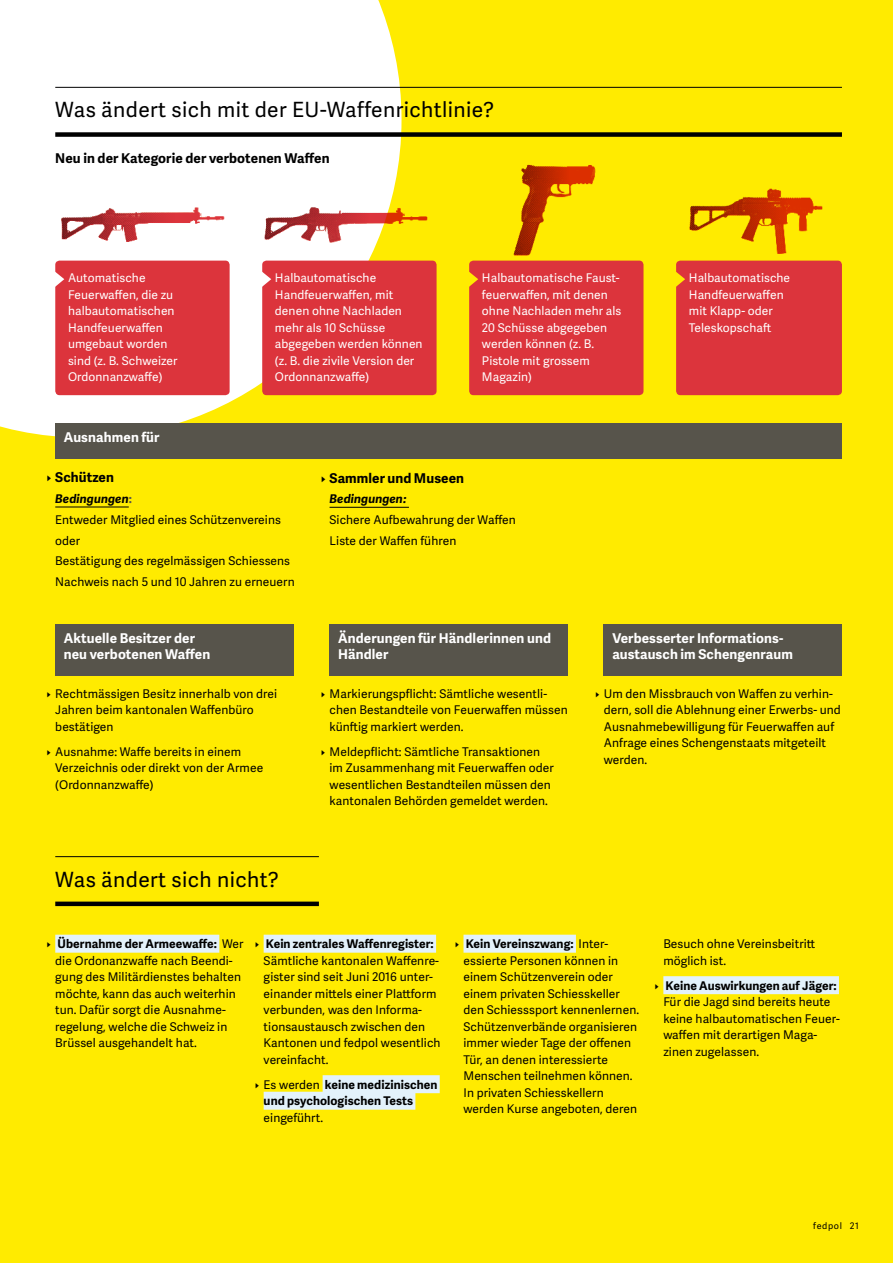
<style>
.page{position:relative;width:893px;height:1263px;background:#ffeb00}
.page>*{position:absolute;margin:0;border:0;box-sizing:border-box;transform-origin:0 0}
.t1{font:21px "Adelle Sans";letter-spacing:.02em;color:#000}
.t2{font:700 13.5px/16.5px "Adelle Sans";letter-spacing:.01em;color:#fff}
.t3{font:700 13.5px "Adelle Sans";letter-spacing:.005em;color:#000}
.t4{font:12px/16.5px "Adelle Sans";letter-spacing:.005em;color:#000}
.t5{font:12px/16.5px "Adelle Sans";letter-spacing:.005em;color:#fff}
.t6{font:700 12px/16.5px "Adelle Sans";letter-spacing:.005em;color:#000}
.t7{font:italic 700 12px "Adelle Sans";letter-spacing:.005em;color:#000}
.t8{font:9px "Adelle Sans";letter-spacing:.07em;color:#000}
.s1{font-weight:400}
.s2{font-weight:700;font-style:italic}
.s3{font-weight:700;color:#57544b}
.s4{font-weight:700}
</style>
<div class="page">
<svg style="left:0;top:0;width:401px;height:437px;background:#fefded"></svg>
<hr style="left:55px;top:87px;width:787px;height:1px;background:#000">
<div style="left:55px;top:132px;width:787px;height:5px;background:#000"></div>
<div style="left:264px;top:935px;width:172px;height:18px;background:#e3f2fb"></div>
<div style="left:323px;top:1075px;width:117px;height:18px;background:#e3f2fb"></div>
<div style="left:264px;top:1092px;width:151px;height:18px;background:#e3f2fb"></div>
<div style="left:463px;top:935px;width:113px;height:18px;background:#e3f2fb"></div>
<div style="left:663px;top:976px;width:176px;height:18px;background:#e3f2fb"></div>
<div style="left:55px;top:423px;width:787px;height:35px;background:#57544b"></div>
<div style="left:55px;top:935px;width:164px;height:18px;background:#e3f2fb"></div>
<hr style="left:55px;top:507px;width:74px;height:1px;background:#000">
<hr style="left:330px;top:507px;width:79px;height:1px;background:#000">
<div style="left:55px;top:624px;width:238px;height:52px;background:#57544b"></div>
<div style="left:330px;top:624px;width:238px;height:52px;background:#57544b"></div>
<div style="left:604px;top:624px;width:238px;height:52px;background:#57544b"></div>
<hr style="left:55px;top:856px;width:264px;height:1px;background:#000">
<div style="left:55px;top:901px;width:264px;height:5px;background:#000"></div>
<div style="left:55px;top:261px;width:175px;height:134px;background:#dc343c;border-radius:4px"></div>
<svg style="left:55px;top:271px;width:9px;height:16px"></svg>
<div style="left:262px;top:261px;width:175px;height:134px;background:#dc343c;border-radius:4px"></div>
<svg style="left:262px;top:271px;width:9px;height:16px"></svg>
<div style="left:469px;top:261px;width:174px;height:134px;background:#dc343c;border-radius:4px"></div>
<svg style="left:469px;top:271px;width:9px;height:16px"></svg>
<div style="left:676px;top:261px;width:166px;height:134px;background:#dc343c;border-radius:4px"></div>
<svg style="left:676px;top:271px;width:9px;height:16px"></svg>
<img style="left:689px;top:188px;width:134px;height:66px">
<img style="left:55px;top:202px;width:178px;height:61px">
<img style="left:262px;top:204px;width:166px;height:39px">
<img style="left:513px;top:164px;width:83px;height:92px">
<h1 class="t1" style="left:55px;top:95px;width:440px">Was ändert sich mit der EU-Waffenrichtlinie?</h1>
<p class="t3" style="left:55px;top:148px;width:276px">Neu in der Kategorie der verbotenen Waffen</p>
<p class="t5" style="left:68px;top:269px;width:111px">Automatische<br>Feuerwaffen, die zu halbautomatischen<br>Handfeuerwaffen umgebaut worden sind (z. B. Schweizer<br>Ordonnanzwaffe)</p>
<p class="t5" style="left:275px;top:269px;width:149px">Halbautomatische<br>Handfeuerwaffen, mit denen ohne Nachladen mehr als 10 Schüsse abgegeben werden können (z. B. die zivile Version der<br>Ordonnanzwaffe)</p>
<p class="t5" style="left:482px;top:269px;width:141px">Halbautomatische Faust&shy;feuerwaffen, mit denen ohne Nachladen mehr als<br>20 Schüsse abgegeben werden können (z. B.<br>Pistole mit grossem<br>Magazin)</p>
<p class="t5" style="left:689px;top:269px;width:103px">Halbautomatische<br>Handfeuerwaffen mit Klapp- oder<br>Teleskopschaft</p>
<p class="t2" style="left:64px;top:428px;width:97px">Ausnahmen für</p>
<p class="t3" style="left:47px;top:468px;width:69px"><span class="s1">ͨ</span> Schützen</p>
<p class="t4" style="left:55px;top:488px;width:241px;line-height:20.7px"><span class="s2">Bedingungen</span><span class="s3">:<br></span>Entweder Mitglied eines Schützenvereins oder<br>Bestätigung des regelmässigen Schiessens<br>Nachweis nach 5 und 10 Jahren zu erneuern</p>
<p class="t3" style="left:321px;top:468px;width:144px"><span class="s1">ͨ</span> Sammler und Museen</p>
<p class="t7" style="left:330px;top:491px;width:79px">Bedingungen:</p>
<p class="t4" style="left:330px;top:509px;width:188px;line-height:20.7px">Sichere Aufbewahrung der Waffen<br>Liste der Waffen führen</p>
<p class="t2" style="left:64px;top:629px;width:148px">Aktuelle Besitzer der neu verbotenen Waffen</p>
<p class="t2" style="left:338px;top:629px;width:214px">Änderungen für Händlerinnen und<br>Händler</p>
<p class="t2" style="left:612px;top:629px;width:182px">Verbesserter Informations&shy;austausch im Schengenraum</p>
<p class="t4" style="left:55px;top:685px;width:223px;text-indent:-9px">ͨ Rechtmässigen Besitz innerhalb von drei<br>Jahren beim kantonalen Waffenbüro bestätigen</p>
<p class="t4" style="left:55px;top:743px;width:209px;text-indent:-9px">ͨ Ausnahme: Waffe bereits in einem<br>Verzeichnis oder direkt von der Armee (Ordonnanzwaffe)</p>
<h1 class="t1" style="left:55px;top:864px;width:225px">Was ändert sich nicht?</h1>
<p class="t4" style="left:330px;top:685px;width:240px;text-indent:-9px">ͨ Markierungspflicht: Sämtliche wesentli&shy;chen Bestandteile von Feuerwaffen müssen künftig markiert werden.</p>
<p class="t4" style="left:330px;top:743px;width:226px;text-indent:-9px">ͨ Meldepflicht: Sämtliche Transaktionen im Zusammenhang mit Feuerwaffen oder wesentlichen Bestandteilen müssen den kantonalen Behörden gemeldet werden.</p>
<p class="t4" style="left:604px;top:685px;width:239px;text-indent:-9px">ͨ Um den Missbrauch von Waffen zu verhin&shy;dern, soll die Ablehnung einer Erwerbs- und Ausnahmebewilligung für Feuerwaffen auf Anfrage eines Schengenstaats mitgeteilt werden.</p>
<p class="t4" style="left:55px;top:935px;width:190px;text-indent:-9px">ͨ <span class="s4">Übernahme der Armeewaffe:</span> Wer die Ordonanzwaffe nach Beendi&shy;gung des Militärdienstes behalten möchte, kann das auch weiterhin tun. Dafür sorgt die Ausnahme&shy;regelung, welche die Schweiz in<br>Brüssel ausgehandelt hat.</p>
<p class="t4" style="left:264px;top:935px;width:178px;text-indent:-9px">ͨ <span class="s4">Kein zentrales Waffenregister:<br></span>Sämtliche kantonalen Waffenre&shy;gister sind seit Juni 2016 unter&shy;einander mittels einer Plattform verbunden, was den Informa&shy;tionsaustausch zwischen den<br>Kantonen und fedpol wesentlich vereinfacht.</p>
<p class="t6" style="left:264px;top:1076px;width:175px;text-indent:-9px"><span class="s1">ͨ Es werden</span> keine medizinischen und psychologischen Tests</p>
<p class="t4" style="left:264px;top:1109px;width:61px">eingeführt.</p>
<p class="t4" style="left:463px;top:935px;width:177px;text-indent:-9px">ͨ <span class="s4">Kein Vereinszwang:</span> Inter&shy;essierte Personen können in einem Schützenverein oder einem privaten Schiesskeller den Schiesssport kennenlernen.<br>Schützenverbände organisieren immer wieder Tage der offenen<br>Tür, an denen interessierte<br>Menschen teilnehmen können.<br>In privaten Schiesskellern werden Kurse angeboten, deren</p>
<p class="t4" style="left:663px;top:935px;width:153px">Besuch ohne Vereinsbeitritt möglich ist.</p>
<p class="t4" style="left:663px;top:977px;width:178px;text-indent:-9px">ͨ <span class="s4">Keine Auswirkungen auf Jäger:<br></span>Für die Jagd sind bereits heute keine halbautomatischen Feuer&shy;waffen mit derartigen Maga&shy;zinen zugelassen.</p>
<p class="t8" style="left:813px;top:1220px;width:47px">fedpol 21</p>
</div>
